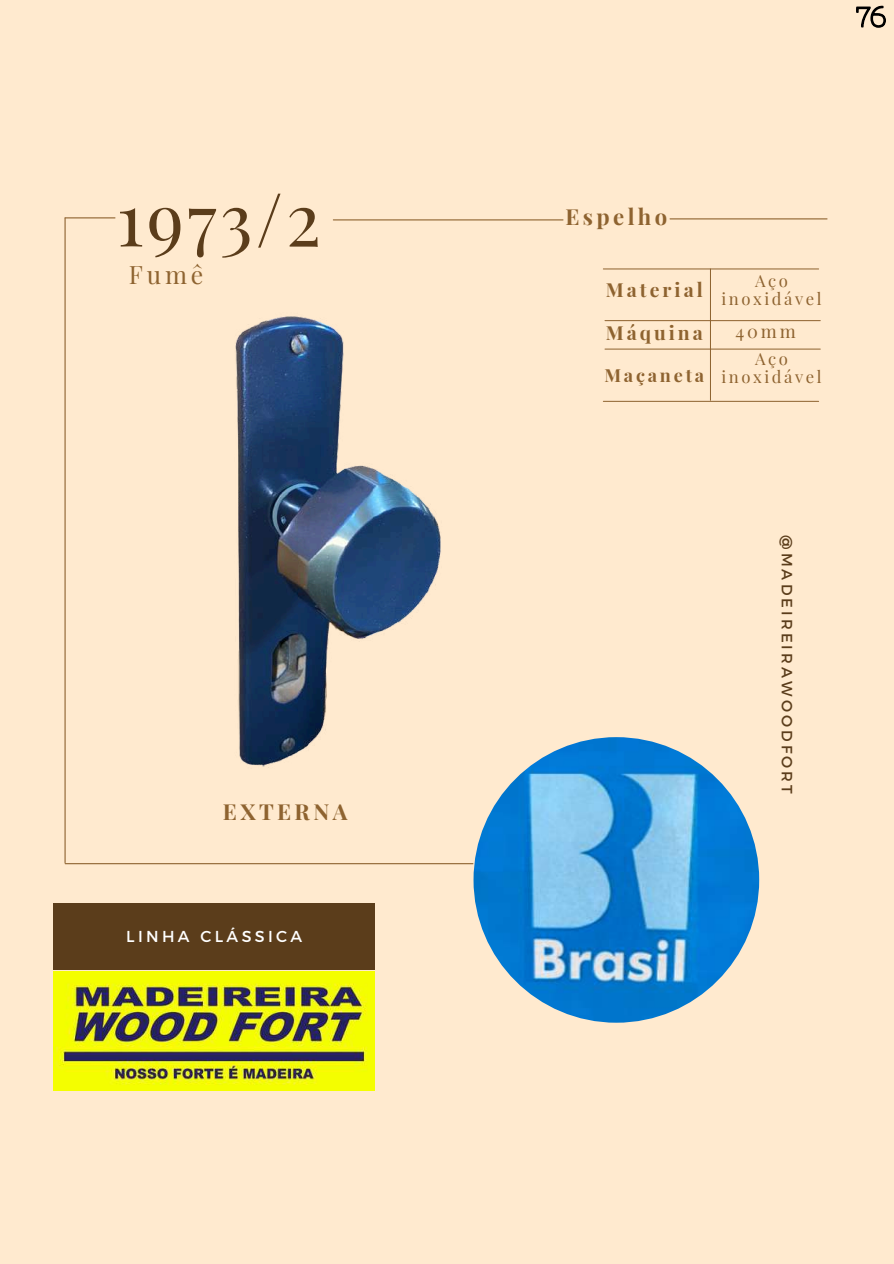
<style>
.page{position:relative;width:894px;height:1264px;background:#fff}
.page>*{position:absolute;margin:0;border:0;box-sizing:border-box;transform-origin:0 0}
.t1{font:73.35px "Playfair Display";color:#5b3d1b}
.t2{font:24.75px "Playfair Display";color:#8e6330}
.t3{font:700 22.05px "Playfair Display";letter-spacing:.155em;color:#8e6330}
.t4{font:700 19.35px "Playfair Display";letter-spacing:.155em;color:#8e6330}
.t5{font:700 18px "Playfair Display";letter-spacing:.155em;color:#8e6330}
.t6{font:18px "Playfair Display";color:#8e6330}
.t7{font:16.65px/18.1px "Playfair Display";letter-spacing:.155em;color:#8e6330;text-align:center}
.t8{font:15.9px "Montserrat";letter-spacing:.21em;color:#fff}
.t9{font:14.85px "Montserrat";letter-spacing:.21em;color:#5b3d1b}
</style>
<div class="page">
<div style="left:0;top:0;width:893px;height:1263px;background:#ffeacf"></div>
<div style="left:54px;top:903px;width:321px;height:67px;background:#5b3d1b"></div>
<hr style="left:64px;top:218px;width:2px;height:644px;background:#8e6330">
<img style="left:473px;top:737px;width:286px;height:285px;border-radius:50%">
<hr style="left:65px;top:217px;width:50px;height:1px;background:#8e6330">
<img style="left:54px;top:971px;width:320px;height:119px">
<hr style="left:65px;top:863px;width:408px;height:1px;background:#8e6330">
<hr style="left:669px;top:218px;width:157px;height:1px;background:#8e6330">
<hr style="left:333px;top:219px;width:230px;height:1px;background:#8e6330">
<hr style="left:604px;top:320px;width:216px;height:1px;background:#8e6330">
<hr style="left:603px;top:268px;width:215px;height:1px;background:#8e6330">
<hr style="left:604px;top:348px;width:216px;height:1px;background:#8e6330">
<hr style="left:603px;top:401px;width:215px;height:1px;background:#8e6330">
<hr style="left:709px;top:269px;width:1px;height:131px;background:#8e6330">
<img style="left:235px;top:316px;width:206px;height:452px">
<svg style="left:856px;top:5px;width:30px;height:23px"></svg>
<h1 class="t1" style="left:116px;top:167px;width:206px">1973/2</h1>
<h2 class="t2" style="left:129px;top:257px;width:76px">Fumê</h2>
<h3 class="t3" style="left:223px;top:796px;width:126px">EXTERNA</h3>
<p class="t8" style="left:126px;top:925px;width:177px">LINHA CLÁSSICA</p>
<h3 class="t3" style="left:565px;top:202px;width:103px">Espelho</h3>
<p class="t4" style="left:605px;top:276px;width:98px">Material</p>
<p class="t4" style="left:605px;top:319px;width:99px">Máquina</p>
<p class="t5" style="left:604px;top:363px;width:101px">Maçaneta</p>
<p class="t7" style="left:721px;top:271px;width:102px">Aço inoxidável</p>
<p class="t6" style="left:735px;top:318px;width:62px">40mm</p>
<p class="t7" style="left:721px;top:349px;width:102px">Aço inoxidável</p>
<p class="t9" style="left:796px;top:535px;width:260px;rotate:90deg">@MADEIREIRAWOODFORT</p>
</div>
